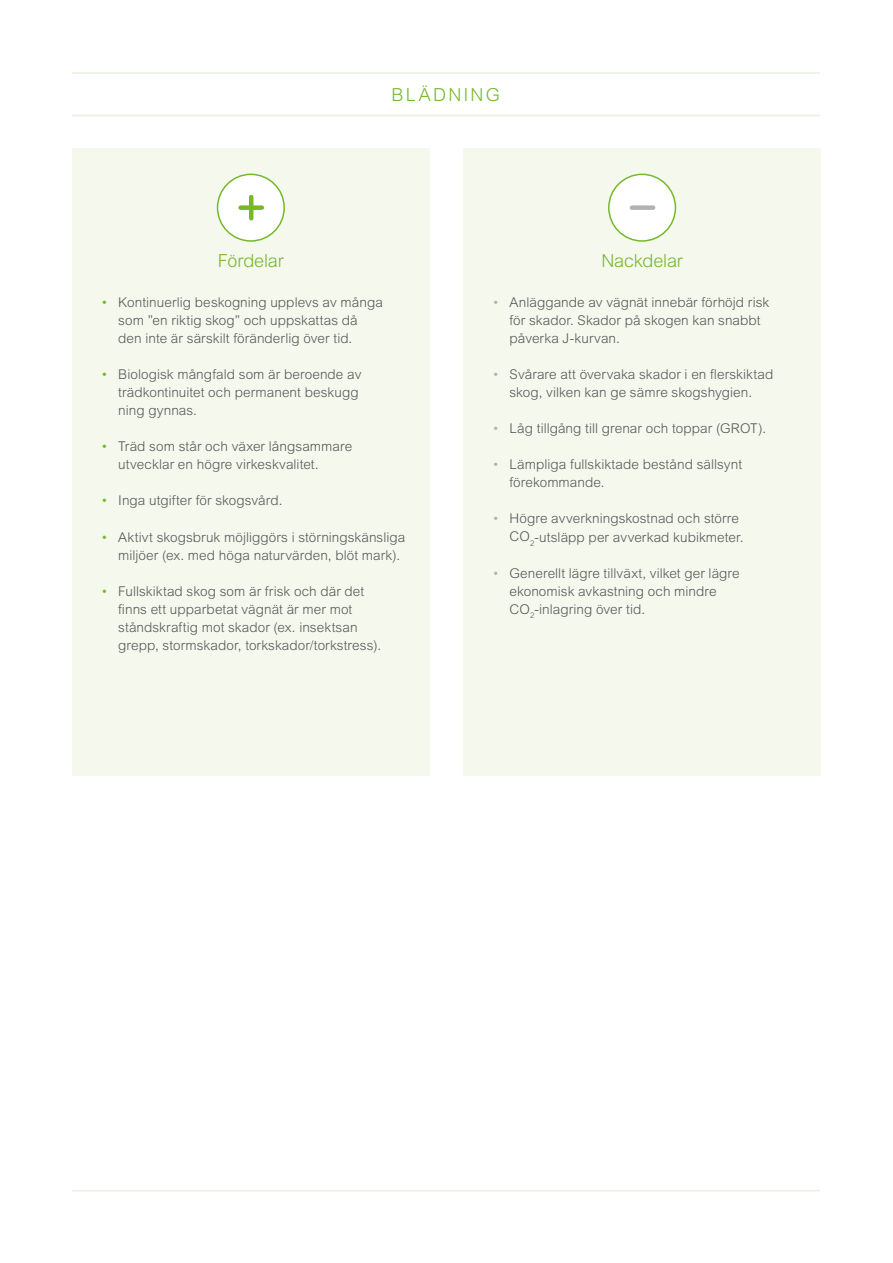
<style>
.page{position:relative;width:893px;height:1263px;background:#fff}
.page>*{position:absolute;margin:0;border:0;box-sizing:border-box;transform-origin:0 0}
.t1{font:300 18px "Arial MT Std";letter-spacing:-.005em;color:#76b82a}
.t2{font:300 18px "Arial MT Std";letter-spacing:.125em;color:#76b82a}
.t3{font:300 13.5px/18px "Arial MT Std";letter-spacing:.005em;color:#575756}
.s1{color:#76b82a}
.s2{color:#b3b2b2}
</style>
<div class="page">
<div style="left:72px;top:149px;width:358px;height:627px;background:#f4f8ed"></div>
<div style="left:463px;top:149px;width:358px;height:627px;background:#f4f8ed"></div>
<hr style="left:72px;top:72px;width:747px;height:2px;background:#e8f1da">
<hr style="left:72px;top:115px;width:747px;height:1px;background:#e8f1da">
<hr style="left:72px;top:1190px;width:747px;height:1px;background:#e8f1da">
<div style="left:218px;top:174px;width:66px;height:67px;background:#fff;border-radius:50%"></div>
<div style="left:217px;top:174px;width:68px;height:68px;border:2px solid #76b82a;border-radius:50%"></div>
<div style="left:241px;top:205px;width:21px;height:5px;background:#76b82a"></div>
<hr style="left:249px;top:197px;width:4px;height:21px;background:#76b82a">
<div style="left:609px;top:174px;width:66px;height:67px;background:#fff;border-radius:50%"></div>
<div style="left:608px;top:174px;width:68px;height:68px;border:2px solid #76b82a;border-radius:50%"></div>
<div style="left:632px;top:205px;width:21px;height:5px;background:#b3b2b2"></div>
<h1 class="t2" style="left:392px;top:84px;width:110px">BLÄDNING</h1>
<h1 class="t1" style="left:218px;top:251px;width:67px">Fördelar</h1>
<h1 class="t1" style="left:601px;top:251px;width:83px">Nackdelar</h1>
<p class="t3" style="left:118px;top:294px;width:266px;text-indent:-17px"><span class="s1">•</span> Kontinuerlig beskogning upplevs av många som ”en riktig skog” och uppskattas då den inte är särskilt föränderlig över tid.</p>
<p class="t3" style="left:118px;top:366px;width:245px;text-indent:-17px"><span class="s1">•</span> Biologisk mångfald som är beroende av trädkontinuitet och permanent beskugg ning gynnas.</p>
<p class="t3" style="left:118px;top:438px;width:235px;text-indent:-17px"><span class="s1">•</span> Träd som står och växer långsammare utvecklar en högre virkeskvalitet.</p>
<p class="t3" style="left:101px;top:492px;width:183px"><span class="s1">•</span> Inga utgifter för skogsvård.</p>
<p class="t3" style="left:118px;top:528px;width:288px;text-indent:-17px"><span class="s1">•</span> Aktivt skogsbruk möjliggörs i störningskänsliga miljöer (ex. med höga naturvärden, blöt mark).</p>
<p class="t3" style="left:118px;top:582px;width:264px;text-indent:-17px"><span class="s1">•</span> Fullskiktad skog som är frisk och där det finns ett upparbetat vägnät är mer mot ståndskraftig mot skador (ex. insektsan grepp, stormskador, torkskador/torkstress).</p>
<p class="t3" style="left:509px;top:294px;width:261px;text-indent:-17px"><span class="s2">•</span> Anläggande av vägnät innebär förhöjd risk för skador. Skador på skogen kan snabbt påverka J-kurvan.</p>
<p class="t3" style="left:492px;top:366px;width:282px;text-align:center"><span class="s2">•</span> Svårare att övervaka skador i en flerskiktad skog, vilken kan ge sämre skogshygien.</p>
<p class="t3" style="left:492px;top:420px;width:275px"><span class="s2">•</span> Låg tillgång till grenar och toppar (GROT).</p>
<p class="t3" style="left:509px;top:456px;width:234px;text-indent:-17px"><span class="s2">•</span> Lämpliga fullskiktade bestånd sällsynt förekommande.</p>
<p class="t3" style="left:509px;top:510px;width:236px;text-indent:-17px"><span class="s2">•</span> Högre avverkningskostnad och större<br>CO<sub>2</sub>-utsläpp per avverkad kubikmeter.</p>
<p class="t3" style="left:509px;top:564px;width:232px;text-indent:-17px"><span class="s2">•</span> Generellt lägre tillväxt, vilket ger lägre ekonomisk avkastning och mindre<br>CO<sub>2</sub>-inlagring över tid.</p>
</div>
